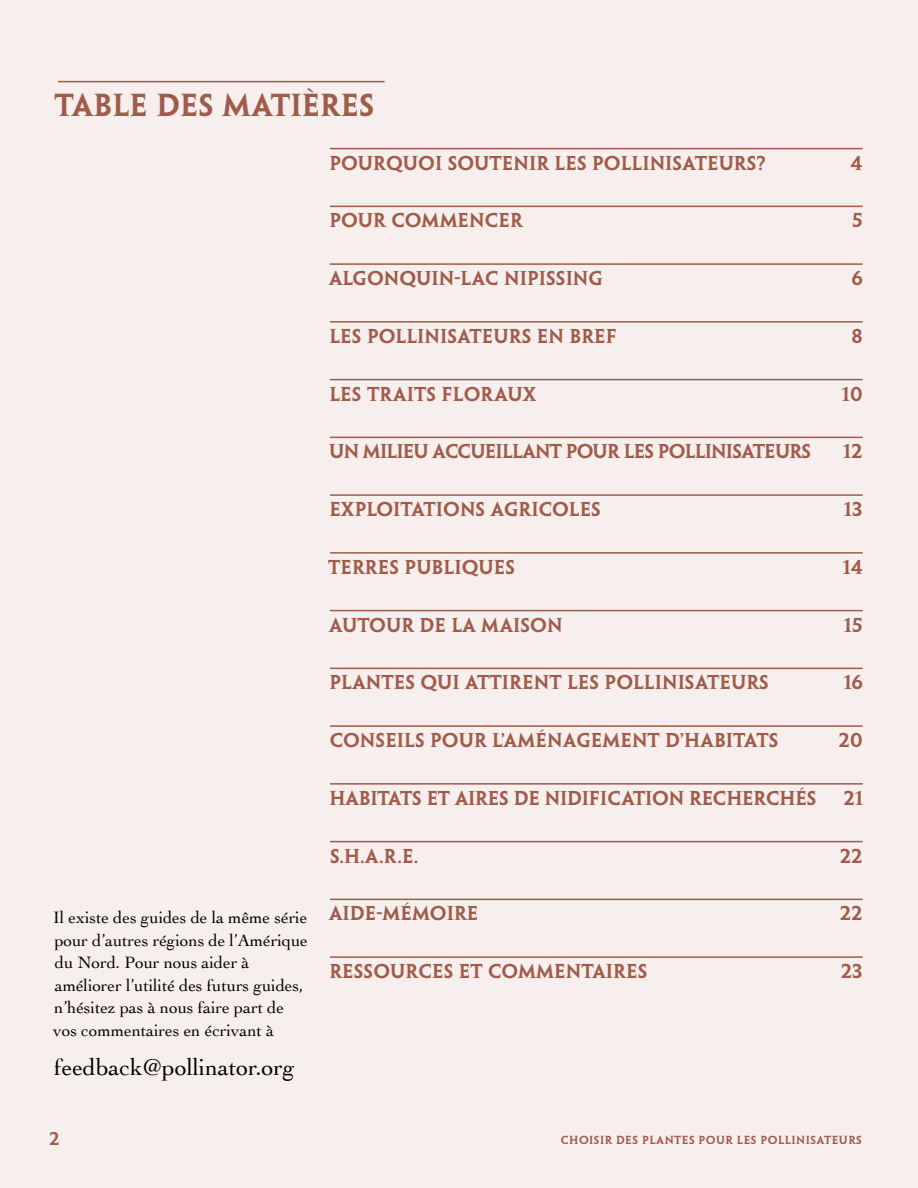
<style>
.page{position:relative;width:918px;height:1188px;background:#f6efed}
.page>*{position:absolute;margin:0;border:0;box-sizing:border-box;transform-origin:0 0}
.t1{font:28.5px "Penumbra MM 585 1000";color:#a05b49}
.t2{font:24px "Cochin";letter-spacing:-.005em;color:#000}
.t3{font:18px "Penumbra MM 585 1000";color:#a05b49}
.t4{font:18px "Penumbra MM 585 1000";letter-spacing:-.045em;color:#a05b49}
.t5{font:17.25px/22.5px "Cochin";letter-spacing:-.005em;color:#000}
.t6{font:16.5px "Penumbra MM 585 1000";color:#a05b49}
.t7{font:10.5px "Penumbra MM 585 1000";letter-spacing:.04em;color:#a05b49}
</style>
<div class="page">
<hr style="left:330px;top:148px;width:533px;height:1px;background:#a05b49">
<hr style="left:330px;top:206px;width:533px;height:1px;background:#a05b49">
<hr style="left:330px;top:263px;width:533px;height:2px;background:#a05b49">
<hr style="left:330px;top:321px;width:533px;height:2px;background:#a05b49">
<hr style="left:330px;top:379px;width:533px;height:1px;background:#a05b49">
<hr style="left:330px;top:437px;width:533px;height:1px;background:#a05b49">
<hr style="left:330px;top:494px;width:533px;height:2px;background:#a05b49">
<hr style="left:330px;top:552px;width:533px;height:2px;background:#a05b49">
<hr style="left:330px;top:610px;width:533px;height:1px;background:#a05b49">
<hr style="left:330px;top:668px;width:533px;height:1px;background:#a05b49">
<hr style="left:330px;top:725px;width:533px;height:2px;background:#a05b49">
<hr style="left:330px;top:783px;width:533px;height:2px;background:#a05b49">
<hr style="left:330px;top:841px;width:533px;height:1px;background:#a05b49">
<hr style="left:330px;top:899px;width:533px;height:1px;background:#a05b49">
<hr style="left:330px;top:956px;width:533px;height:2px;background:#a05b49">
<hr style="left:58px;top:81px;width:327px;height:1px;background:#a05b49">
<h1 class="t1" style="left:55px;top:89px;width:321px">TABLE DES MATIÈRES</h1>
<p class="t3" style="left:329px;top:153px;width:438px">POURQUOI SOUTENIR LES POLLINISATEURS?</p>
<p class="t3" style="left:851px;top:153px;width:13px">4</p>
<p class="t3" style="left:329px;top:210px;width:195px">POUR COMMENCER</p>
<p class="t3" style="left:852px;top:210px;width:12px">5</p>
<p class="t3" style="left:329px;top:268px;width:276px">ALGONQUIN-LAC NIPISSING</p>
<p class="t3" style="left:852px;top:268px;width:13px">6</p>
<p class="t3" style="left:329px;top:326px;width:289px">LES POLLINISATEURS EN BREF</p>
<p class="t3" style="left:851px;top:326px;width:13px">8</p>
<p class="t3" style="left:329px;top:383px;width:207px">LES TRAITS FLORAUX</p>
<p class="t3" style="left:842px;top:383px;width:21px">10</p>
<p class="t4" style="left:329px;top:441px;width:484px">UN MILIEU ACCUEILLANT POUR LES POLLINISATEURS</p>
<p class="t3" style="left:843px;top:441px;width:21px">12</p>
<p class="t3" style="left:329px;top:499px;width:273px">EXPLOITATIONS AGRICOLES</p>
<p class="t3" style="left:844px;top:499px;width:19px">13</p>
<p class="t3" style="left:328px;top:557px;width:189px">TERRES PUBLIQUES</p>
<p class="t3" style="left:843px;top:557px;width:22px">14</p>
<p class="t3" style="left:329px;top:614px;width:235px">AUTOUR DE LA MAISON</p>
<p class="t3" style="left:844px;top:614px;width:20px">15</p>
<p class="t5" style="left:53px;top:905px;width:256px">Il existe des guides de la même série pour d’autres régions de l’Amérique du Nord. Pour nous aider à améliorer l’utilité des futurs guides, n’hésitez pas à nous faire part de vos commentaires en écrivant à</p>
<h2 class="t2" style="left:54px;top:1051px;width:242px">feedback@pollinator.org</h2>
<p class="t3" style="left:329px;top:672px;width:441px">PLANTES QUI ATTIRENT LES POLLINISATEURS</p>
<p class="t3" style="left:844px;top:672px;width:21px">16</p>
<p class="t3" style="left:330px;top:730px;width:450px">CONSEILS POUR L’AMÉNAGEMENT D’HABITATS</p>
<p class="t3" style="left:839px;top:730px;width:24px">20</p>
<p class="t3" style="left:330px;top:788px;width:488px">HABITATS ET AIRES DE NIDIFICATION RECHERCHÉS</p>
<p class="t3" style="left:844px;top:788px;width:20px">21</p>
<p class="t3" style="left:330px;top:845px;width:89px">S.H.A.R .E.</p>
<p class="t3" style="left:840px;top:845px;width:24px">22</p>
<p class="t3" style="left:329px;top:903px;width:151px">AIDE-MÉMOIRE</p>
<p class="t3" style="left:840px;top:903px;width:24px">22</p>
<p class="t3" style="left:329px;top:961px;width:320px">RESSOURCES ET COMMENTAIRES</p>
<p class="t3" style="left:841px;top:961px;width:22px">23</p>
<p class="t6" style="left:50px;top:1129px;width:12px">2</p>
<p class="t7" style="left:561px;top:1134px;width:303px">CHOISIR DES PLANTES POUR LES POLLINISATEURS</p>
</div>
